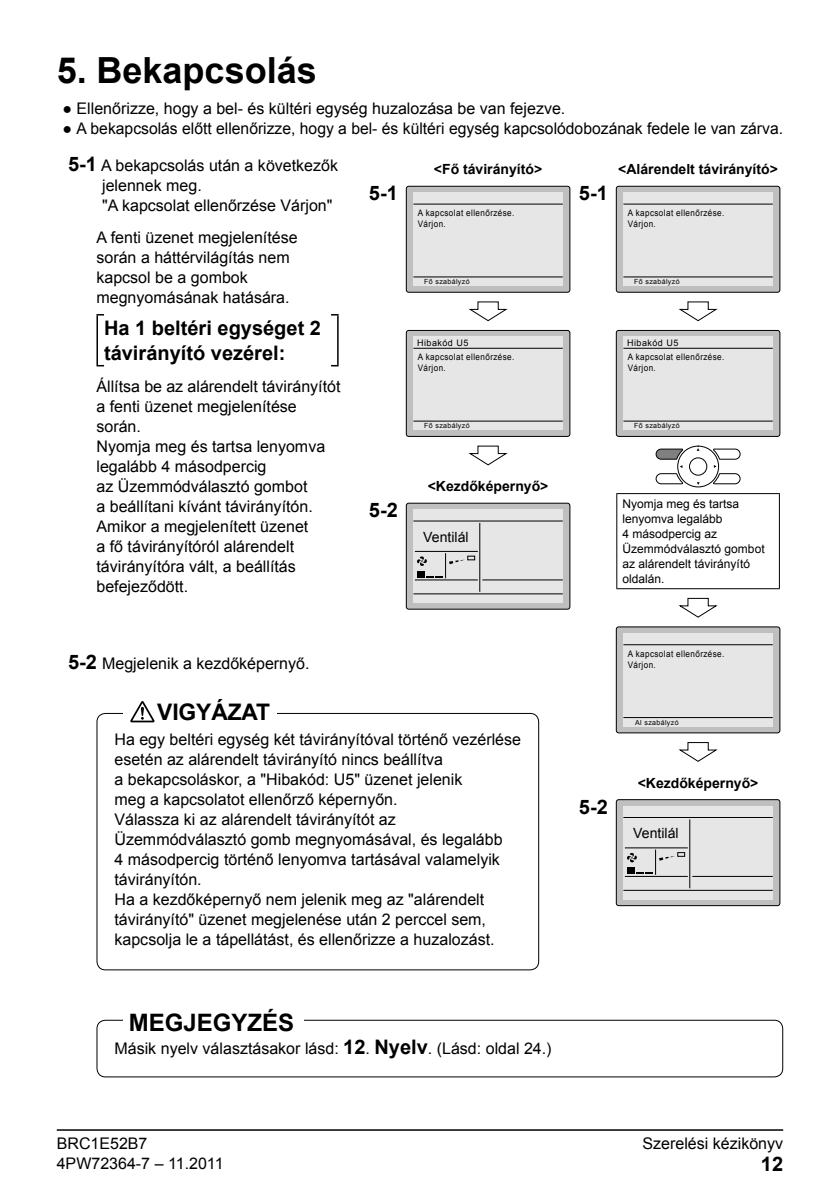
<style>
.page{position:relative;width:840px;height:1191px;background:#fff}
.page>*{position:absolute;margin:0;border:0;box-sizing:border-box;transform-origin:0 0}
.t1{font:700 36px "Arial";color:#000}
.t2{font:700 24px "Arial";color:#000}
.t3{font:700 22.8px "Arial";letter-spacing:-.005em;color:#000}
.t4{font:700 20px/25px "Arial";color:#000}
.t5{font:16px/20px "Arial";color:#000}
.t6{font:700 14px "Arial";color:#000}
.t7{font:14px "Arial";color:#000}
.t8{font:12px/15px "Arial";color:#000}
.t9{font:9px/11px "Arial";letter-spacing:.05em;color:#000;scale:.9 1}
.t10{font:9px "Arial";letter-spacing:.05em;color:#000}
.t11{font:7px "Arial";letter-spacing:.05em;color:#000}
.s1{font-weight:700;font-size:20px}
</style>
<div class="page">
<hr style="left:57px;top:1129px;width:725px;height:1px;background:#000">
<hr style="left:96px;top:315px;width:2px;height:50px;background:#000">
<hr style="left:337px;top:315px;width:1px;height:50px;background:#000">
<div style="left:96px;top:713px;width:443px;height:257px;border:1px solid #000;border-radius:9px"></div>
<div style="left:123px;top:698px;width:153px;height:27px;background:#fff"></div>
<svg style="left:130px;top:701px;width:25px;height:21px"></svg>
<div style="left:96px;top:1019px;width:686px;height:58px;border:1px solid #000;border-radius:9px"></div>
<div style="left:123px;top:1007px;width:180px;height:29px;background:#fff"></div>
<div style="left:406px;top:186px;width:163px;height:106px;background:#bfbfbf;border-radius:2px"></div>
<div style="left:405px;top:186px;width:165px;height:107px;border:1px solid #000;border-radius:2px"></div>
<div style="left:413px;top:192px;width:149px;height:94px;background:#e6e6e6"></div>
<hr style="left:413px;top:204px;width:149px;height:1px;background:#000">
<hr style="left:413px;top:276px;width:149px;height:1px;background:#000">
<svg style="left:468px;top:301px;width:40px;height:21px"></svg>
<div style="left:406px;top:330px;width:163px;height:106px;background:#bfbfbf;border-radius:2px"></div>
<div style="left:405px;top:330px;width:165px;height:107px;border:1px solid #000;border-radius:2px"></div>
<div style="left:413px;top:337px;width:149px;height:93px;background:#e6e6e6"></div>
<hr style="left:413px;top:348px;width:149px;height:1px;background:#000">
<hr style="left:413px;top:420px;width:149px;height:1px;background:#000">
<svg style="left:468px;top:445px;width:40px;height:21px"></svg>
<div style="left:616px;top:186px;width:163px;height:106px;background:#bfbfbf;border-radius:2px"></div>
<div style="left:615px;top:186px;width:165px;height:107px;border:1px solid #000;border-radius:2px"></div>
<div style="left:623px;top:192px;width:149px;height:94px;background:#e6e6e6"></div>
<hr style="left:623px;top:204px;width:149px;height:1px;background:#000">
<hr style="left:623px;top:276px;width:149px;height:1px;background:#000">
<svg style="left:678px;top:301px;width:40px;height:21px"></svg>
<div style="left:616px;top:330px;width:163px;height:106px;background:#bfbfbf;border-radius:2px"></div>
<div style="left:615px;top:330px;width:165px;height:107px;border:1px solid #000;border-radius:2px"></div>
<div style="left:623px;top:337px;width:149px;height:93px;background:#e6e6e6"></div>
<hr style="left:623px;top:348px;width:149px;height:1px;background:#000">
<hr style="left:623px;top:420px;width:149px;height:1px;background:#000">
<div style="left:676px;top:445px;width:42px;height:42px;border:1px solid #000;border-radius:50%"></div>
<svg style="left:655px;top:446px;width:85px;height:41px"></svg>
<hr style="left:616px;top:493px;width:163px;height:1px;background:#000">
<hr style="left:616px;top:494px;width:1px;height:94px;background:#000">
<hr style="left:778px;top:494px;width:1px;height:94px;background:#000">
<hr style="left:616px;top:588px;width:163px;height:1px;background:#000">
<svg style="left:678px;top:597px;width:40px;height:21px"></svg>
<div style="left:616px;top:627px;width:163px;height:106px;background:#bfbfbf;border-radius:2px"></div>
<div style="left:615px;top:626px;width:165px;height:107px;border:1px solid #000;border-radius:2px"></div>
<div style="left:623px;top:633px;width:149px;height:93px;background:#e6e6e6"></div>
<hr style="left:623px;top:644px;width:149px;height:1px;background:#000">
<hr style="left:623px;top:717px;width:149px;height:1px;background:#000">
<svg style="left:678px;top:742px;width:40px;height:20px"></svg>
<div style="left:406px;top:503px;width:163px;height:106px;background:#bfbfbf;border-radius:2px"></div>
<div style="left:405px;top:503px;width:165px;height:106px;border:1px solid #000;border-radius:2px"></div>
<div style="left:413px;top:509px;width:149px;height:94px;background:#e6e6e6"></div>
<hr style="left:413px;top:520px;width:149px;height:1px;background:#000">
<hr style="left:414px;top:579px;width:63px;height:1px;background:#000">
<hr style="left:482px;top:579px;width:80px;height:1px;background:#000">
<hr style="left:414px;top:551px;width:63px;height:1px;background:#000">
<hr style="left:479px;top:523px;width:1px;height:69px;background:#000">
<hr style="left:413px;top:593px;width:149px;height:1px;background:#000">
<svg style="left:417px;top:553px;width:57px;height:25px"></svg>
<div style="left:616px;top:799px;width:163px;height:106px;background:#bfbfbf;border-radius:2px"></div>
<div style="left:615px;top:799px;width:165px;height:107px;border:1px solid #000;border-radius:2px"></div>
<div style="left:623px;top:806px;width:149px;height:93px;background:#e6e6e6"></div>
<hr style="left:623px;top:817px;width:149px;height:1px;background:#000">
<hr style="left:624px;top:876px;width:63px;height:1px;background:#000">
<hr style="left:692px;top:876px;width:80px;height:1px;background:#000">
<hr style="left:624px;top:847px;width:63px;height:1px;background:#000">
<hr style="left:689px;top:819px;width:1px;height:69px;background:#000">
<hr style="left:623px;top:890px;width:149px;height:1px;background:#000">
<svg style="left:627px;top:849px;width:57px;height:25px"></svg>
<h1 class="t1" style="left:57px;top:47px;width:261px">5. Bekapcsolás</h1>
<p class="t5" style="left:62px;top:99px;width:504px">● Ellenőrizze, hogy a bel- és kültéri egység huzalozása be van fejezve.</p>
<p class="t5" style="left:62px;top:119px;width:721px">● A bekapcsolás előtt ellenőrizze, hogy a bel- és kültéri egység kapcsolódobozának fedele le van zárva.</p>
<p class="t5" style="left:102px;top:156px;width:237px;text-indent:-34px"><span class="s1">5-1</span> A bekapcsolás után a következők jelennek meg.<br>"A kapcsolat ellenőrzése Várjon"</p>
<p class="t5" style="left:96px;top:227px;width:203px">A fenti üzenet megjelenítése során a háttérvilágítás nem kapcsol be a gombok megnyomásának hatására.</p>
<p class="t4" style="left:104px;top:316px;width:218px">Ha 1 beltéri egységet 2 távirányító vezérel:</p>
<p class="t5" style="left:96px;top:377px;width:245px">Állítsa be az alárendelt távirányítót a fenti üzenet megjelenítése során.<br>Nyomja meg és tartsa lenyomva legalább 4 másodpercig<br>az Üzemmódválasztó gombot<br>a beállítani kívánt távirányítón.<br>Amikor a megjelenített üzenet<br>a fő távirányítóról alárendelt távirányítóra vált, a beállítás befejeződött.</p>
<p class="t6" style="left:433px;top:160px;width:110px">&lt;Fő távirányító&gt;</p>
<p class="t6" style="left:618px;top:160px;width:161px">&lt;Alárendelt távirányító&gt;</p>
<p class="t4" style="left:578px;top:181px;width:30px">5-1</p>
<p class="t4" style="left:369px;top:181px;width:30px">5-1</p>
<p class="t9" style="left:417px;top:208px;width:109px">A kapcsolat ellenőrzése.<br>Várjon.</p>
<p class="t9" style="left:627px;top:208px;width:109px">A kapcsolat ellenőrzése.<br>Várjon.</p>
<p class="t11" style="left:634px;top:277px;width:47px">Fő szabályzó</p>
<p class="t11" style="left:424px;top:277px;width:47px">Fő szabályzó</p>
<p class="t10" style="left:627px;top:336px;width:53px">Hibakód U5</p>
<p class="t10" style="left:417px;top:336px;width:53px">Hibakód U5</p>
<p class="t9" style="left:627px;top:352px;width:109px">A kapcsolat ellenőrzése.<br>Várjon.</p>
<p class="t9" style="left:417px;top:352px;width:109px">A kapcsolat ellenőrzése.<br>Várjon.</p>
<p class="t11" style="left:634px;top:421px;width:47px">Fő szabályzó</p>
<p class="t11" style="left:424px;top:421px;width:47px">Fő szabályzó</p>
<p class="t6" style="left:427px;top:477px;width:122px">&lt;Kezdőképernyő&gt;</p>
<p class="t8" style="left:622px;top:496px;width:144px">Nyomja meg és tartsa lenyomva legalább<br>4 másodpercig az<br>Üzemmódválasztó gombot az alárendelt távirányító oldalán.</p>
<p class="t4" style="left:369px;top:498px;width:30px">5-2</p>
<p class="t7" style="left:423px;top:527px;width:47px">Ventilál</p>
<p class="t5" style="left:68px;top:653px;width:243px"><span class="s1">5-2</span> Megjelenik a kezdőképernyő.</p>
<h3 class="t3" style="left:157px;top:697px;width:114px">VIGYÁZAT</h3>
<p class="t5" style="left:114px;top:729px;width:408px">Ha egy beltéri egység két távirányítóval történő vezérlése esetén az alárendelt távirányító nincs beállítva<br>a bekapcsoláskor, a "Hibakód: U5" üzenet jelenik<br>meg a kapcsolatot ellenőrző képernyőn.<br>Válassza ki az alárendelt távirányítót az Üzemmódválasztó gomb megnyomásával, és legalább<br>4 másodpercig történő lenyomva tartásával valamelyik távirányítón.<br>Ha a kezdőképernyő nem jelenik meg az "alárendelt távirányító" üzenet megjelenése után 2 perccel sem, kapcsolja le a tápellátást, és ellenőrizze a huzalozást.</p>
<h2 class="t2" style="left:129px;top:1006px;width:167px">MEGJEGYZÉS</h2>
<p class="t5" style="left:114px;top:1038px;width:438px">Másik nyelv választásakor lásd: <span class="s1">12</span>. <span class="s1">Nyelv</span>. (Lásd: oldal 24.)</p>
<p class="t4" style="left:578px;top:795px;width:30px">5-2</p>
<p class="t9" style="left:627px;top:648px;width:109px">A kapcsolat ellenőrzése.<br>Várjon.</p>
<p class="t11" style="left:635px;top:717px;width:45px">Al szabályzó</p>
<p class="t6" style="left:637px;top:773px;width:122px">&lt;Kezdőképernyő&gt;</p>
<p class="t7" style="left:633px;top:824px;width:47px">Ventilál</p>
<p class="t5" style="left:57px;top:1134px;width:92px">BRC1E52B7</p>
<p class="t5" style="left:642px;top:1134px;width:142px">Szerelési kézikönyv</p>
<p class="t5" style="left:57px;top:1154px;width:168px">4PW72364-7 – 11.2011</p>
<p class="t4" style="left:760px;top:1152px;width:24px">12</p>
</div>
